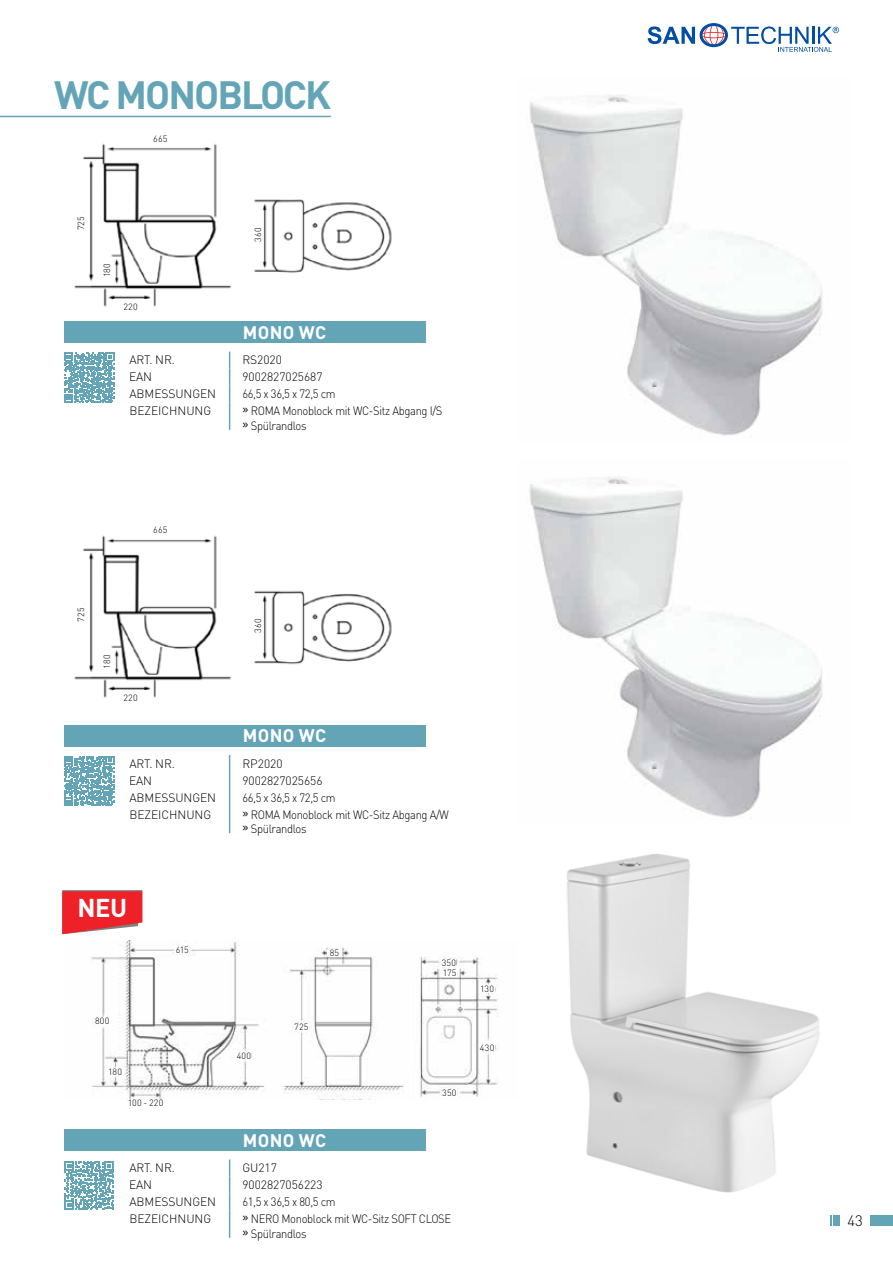
<style>
.page{position:relative;width:893px;height:1263px;background:#fff}
.page>*{position:absolute;margin:0;border:0;box-sizing:border-box;transform-origin:0 0}
.t1{font:700 39px "DIN Pro";letter-spacing:-.05em;color:#63a5b7}
.t2{font:700 25.5px "DIN Pro";color:#fff}
.t3{font:700 18px "DIN Pro";letter-spacing:.02em;color:#fff}
.t4{font:300 15px "DIN Pro";color:#000}
.t5{font:300 12px/14.4px "DIN Pro";letter-spacing:-.03em;color:#000;scale:.93 1}
.t6{font:300 12px "DIN Pro";letter-spacing:-.005em;color:#000}
.t7{font:300 12px "DIN Pro";color:#000}
.t8{font:300 12px "DIN Pro";letter-spacing:-.03em;color:#000}
.t9{font:300 9px "DIN Pro";letter-spacing:.02em;color:#000}
</style>
<div class="page">
<div style="left:870px;top:1215px;width:23px;height:11px;background:#63a5b7"></div>
<hr style="left:836px;top:1215px;width:4px;height:11px;background:#63a5b7">
<svg style="left:831px;top:1215px;width:5px;height:11px"></svg>
<svg style="left:648px;top:23px;width:191px;height:29px"></svg>
<div style="left:64px;top:322px;width:361px;height:21px;background:#63a5b7"></div>
<svg style="left:229px;top:352px;width:1px;height:78px"></svg>
<svg style="left:64px;top:353px;width:50px;height:49px"></svg>
<hr style="left:0;top:116px;width:331px;height:1px;background:#63a5b7">
<div style="left:64px;top:725px;width:361px;height:21px;background:#63a5b7"></div>
<svg style="left:229px;top:755px;width:1px;height:78px"></svg>
<svg style="left:64px;top:756px;width:50px;height:50px"></svg>
<img style="left:74px;top:143px;width:318px;height:164px">
<img style="left:74px;top:535px;width:318px;height:163px">
<img style="left:529px;top:95px;width:294px;height:341px">
<div style="left:68px;top:205px;width:16px;height:36px;background:#fff"></div>
<div style="left:68px;top:597px;width:16px;height:36px;background:#fff"></div>
<div style="left:245px;top:216px;width:16px;height:36px;background:#fff"></div>
<div style="left:245px;top:608px;width:16px;height:36px;background:#fff"></div>
<div style="left:113px;top:299px;width:36px;height:16px;background:#fff"></div>
<div style="left:113px;top:690px;width:36px;height:16px;background:#fff"></div>
<div style="left:99px;top:258px;width:15px;height:25px;background:#fff"></div>
<div style="left:99px;top:649px;width:15px;height:25px;background:#fff"></div>
<img style="left:529px;top:477px;width:294px;height:341px">
<div style="left:64px;top:1130px;width:361px;height:21px;background:#63a5b7"></div>
<svg style="left:229px;top:1159px;width:1px;height:79px"></svg>
<svg style="left:65px;top:1161px;width:49px;height:49px"></svg>
<img style="left:91px;top:941px;width:407px;height:158px">
<img style="left:566px;top:853px;width:254px;height:340px">
<div style="left:442px;top:1089px;width:15px;height:7px;background:#fff"></div>
<div style="left:294px;top:1023px;width:15px;height:7px;background:#fff"></div>
<div style="left:236px;top:1052px;width:15px;height:7px;background:#fff"></div>
<div style="left:175px;top:946px;width:15px;height:8px;background:#fff"></div>
<div style="left:95px;top:1017px;width:15px;height:7px;background:#fff"></div>
<div style="left:108px;top:1068px;width:15px;height:7px;background:#fff"></div>
<div style="left:327px;top:949px;width:15px;height:7px;background:#fff"></div>
<div style="left:480px;top:1043px;width:15px;height:8px;background:#fff"></div>
<div style="left:480px;top:985px;width:15px;height:8px;background:#fff"></div>
<div style="left:442px;top:969px;width:15px;height:8px;background:#fff"></div>
<div style="left:441px;top:959px;width:15px;height:7px;background:#fff"></div>
<svg style="left:62px;top:890px;width:80px;height:44px;background:#e73c41"></svg>
<h1 class="t1" style="left:54px;top:62px;width:279px">WC MONOBLOCK</h1>
<p class="t9" style="left:153px;top:132px;width:16px">665</p>
<p class="t9" style="left:74px;top:230px;width:16px;rotate:-90deg">725</p>
<p class="t9" style="left:100px;top:277px;width:15px;rotate:-90deg">180</p>
<p class="t9" style="left:123px;top:300px;width:16px">220</p>
<p class="t9" style="left:251px;top:241px;width:16px;rotate:-90deg">360</p>
<h3 class="t3" style="left:243px;top:317px;width:85px">MONO WC</h3>
<p class="t8" style="left:129px;top:351px;width:47px">ART. NR.</p>
<p class="t7" style="left:242px;top:351px;width:41px">RS2020</p>
<p class="t7" style="left:129px;top:368px;width:24px">EAN</p>
<p class="t7" style="left:242px;top:368px;width:82px">9002827025687</p>
<p class="t6" style="left:129px;top:385px;width:88px">ABMESSUNGEN</p>
<p class="t5" style="left:242px;top:386px;width:102px">66,5 x 36,5 x 72,5 cm</p>
<p class="t6" style="left:129px;top:402px;width:83px">BEZEICHNUNG</p>
<p class="t5" style="left:242px;top:403px;width:217px"><sup>»</sup> ROMA Monoblock mit WC-Sitz Abgang I/S <sup>»</sup> Spülrandlos</p>
<p class="t9" style="left:153px;top:523px;width:16px">665</p>
<p class="t9" style="left:74px;top:622px;width:16px;rotate:-90deg">725</p>
<p class="t9" style="left:100px;top:669px;width:15px;rotate:-90deg">180</p>
<p class="t9" style="left:123px;top:691px;width:16px">220</p>
<p class="t9" style="left:251px;top:633px;width:16px;rotate:-90deg">360</p>
<h3 class="t3" style="left:243px;top:721px;width:85px">MONO WC</h3>
<p class="t8" style="left:129px;top:754px;width:47px">ART. NR.</p>
<p class="t7" style="left:242px;top:754px;width:42px">RP2020</p>
<p class="t7" style="left:129px;top:771px;width:24px">EAN</p>
<p class="t7" style="left:242px;top:771px;width:82px">9002827025656</p>
<p class="t6" style="left:129px;top:788px;width:88px">ABMESSUNGEN</p>
<p class="t5" style="left:242px;top:789px;width:102px">66,5 x 36,5 x 72,5 cm</p>
<p class="t6" style="left:129px;top:805px;width:83px">BEZEICHNUNG</p>
<p class="t5" style="left:242px;top:806px;width:224px"><sup>»</sup> ROMA Monoblock mit WC-Sitz Abgang A/W <sup>»</sup> Spülrandlos</p>
<h2 class="t2" style="left:78px;top:887px;width:51px">NEU</h2>
<p class="t9" style="left:176px;top:943px;width:14px">615</p>
<p class="t9" style="left:95px;top:1013px;width:16px">800</p>
<p class="t9" style="left:108px;top:1065px;width:15px">180</p>
<p class="t9" style="left:128px;top:1096px;width:37px">100 - 220</p>
<p class="t9" style="left:237px;top:1048px;width:16px">400</p>
<p class="t9" style="left:330px;top:945px;width:11px">85</p>
<p class="t9" style="left:294px;top:1019px;width:16px">725</p>
<h3 class="t3" style="left:243px;top:1125px;width:85px">MONO WC</h3>
<p class="t9" style="left:442px;top:955px;width:16px">350</p>
<p class="t9" style="left:443px;top:966px;width:15px">175</p>
<p class="t9" style="left:442px;top:1086px;width:16px">350</p>
<p class="t8" style="left:129px;top:1159px;width:47px">ART. NR.</p>
<p class="t7" style="left:242px;top:1159px;width:36px">GU217</p>
<p class="t7" style="left:129px;top:1176px;width:24px">EAN</p>
<p class="t7" style="left:242px;top:1176px;width:82px">9002827056223</p>
<p class="t6" style="left:129px;top:1193px;width:88px">ABMESSUNGEN</p>
<p class="t5" style="left:242px;top:1194px;width:102px">61,5 x 36,5 x 80,5 cm</p>
<p class="t6" style="left:129px;top:1210px;width:83px">BEZEICHNUNG</p>
<p class="t5" style="left:242px;top:1211px;width:226px"><sup>»</sup> NERO Monoblock mit WC-Sitz SOFT CLOSE <sup>»</sup> Spülrandlos</p>
<p class="t9" style="left:480px;top:982px;width:15px">130</p>
<p class="t9" style="left:480px;top:1040px;width:16px">430</p>
<p class="t4" style="left:847px;top:1209px;width:17px">43</p>
</div>
